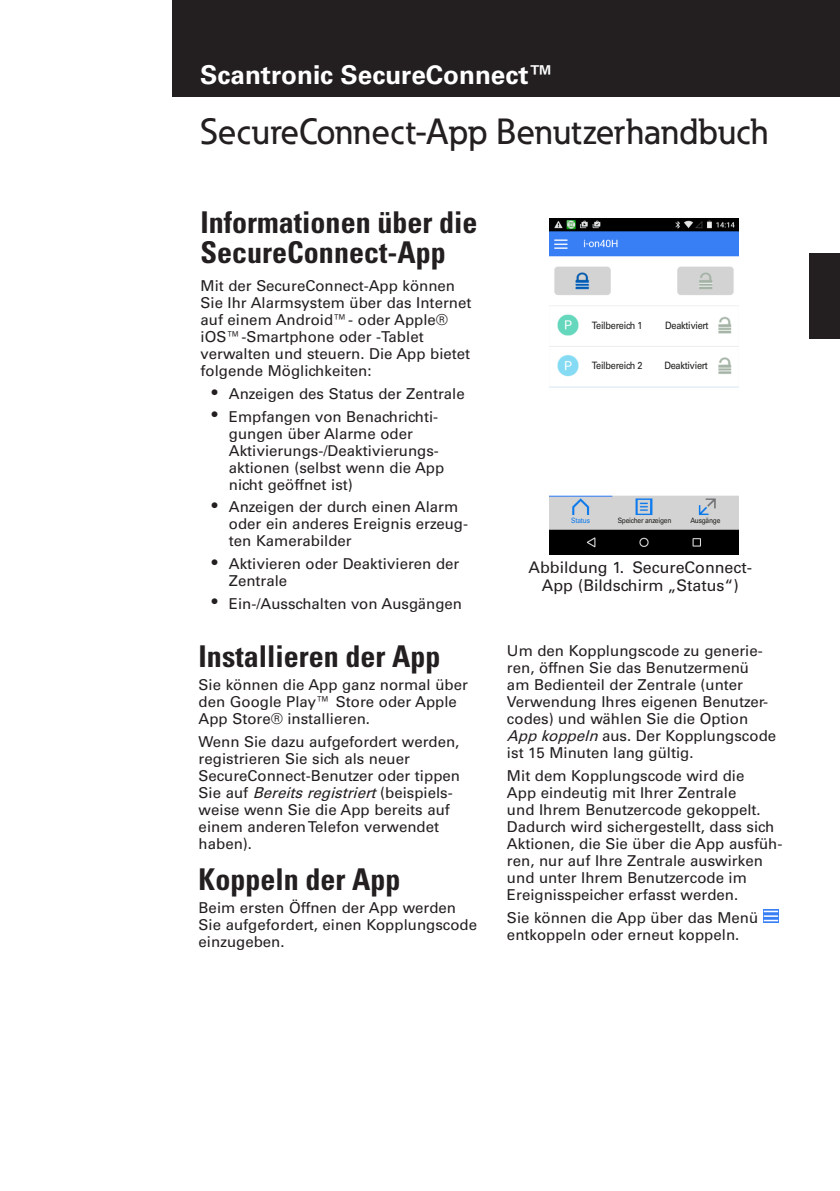
<style>
.page{position:relative;width:840px;height:1191px;background:#fff}
.page>*{position:absolute;margin:0;border:0;box-sizing:border-box;transform-origin:0 0}
._00_Manual{font:500 36px "Eaton";color:#231f20}
._01_Head1{font:700 condensed 30px/30px "EATON Univers";color:#231f20}
._00_Product{font:700 26px "Univers LT Std";color:#fff}
.t1{font:16px/18px "Univers LT Std";color:#231f20;text-align:center}
._02_Body{font:15px/17px "Univers LT Std";color:#231f20}
.t2{font:10.2px "Univers LT Std";letter-spacing:-.03em;color:#1d1d1b;scale:.9 1}
.t3{font:7.4px "Univers LT Std";letter-spacing:-.03em;color:#1d1d1b;scale:.9 1}
.t4{font:7.4px "Univers LT Std";letter-spacing:-.03em;color:#0c79ec;scale:.9 1}
.s1{font-size:16px}
.s2{font-style:italic}
</style>
<div class="page">
<div style="left:172px;top:0;width:667px;height:96px;background:#231f20"></div>
<img style="left:549px;top:218px;width:188px;height:336px">
<div style="left:568px;top:517px;width:156px;height:9px;background:#d3d3d3"></div>
<div style="left:588px;top:317px;width:122px;height:17px;background:#fff"></div>
<div style="left:585px;top:359px;width:122px;height:18px;background:#fff"></div>
<img style="left:763px;top:910px;width:14px;height:12px">
<div style="left:808px;top:254px;width:31px;height:85px;background:#231f20"></div>
<p class="_00_Product" style="left:200px;top:60px;width:355px">Scantronic SecureConnect™</p>
<p class="_00_Manual" style="left:200px;top:109px;width:569px">SecureConnect-App Benutzerhandbuch</p>
<p class="_01_Head1" style="left:200px;top:208px;width:278px">Informationen über die<br>SecureConnect-App</p>
<p class="_02_Body" style="left:200px;top:278px;width:272px">Mit der SecureConnect-App können Sie Ihr Alarmsystem über das Internet auf einem Android™- oder Apple® iOS™-Smartphone oder -Tablet verwalten und steuern. Die App bietet folgende Möglichkeiten:</p>
<p class="_02_Body" style="left:212px;top:385px;width:254px"><span class="s1">•</span> Anzeigen des Status der Zentrale</p>
<p class="_02_Body" style="left:229px;top:408px;width:217px;text-indent:-17px"><span class="s1">•</span> Empfangen von Benachrichti&shy;gungen über Alarme oder<br>Aktivierungs-/Deaktivierungs&shy;aktionen (selbst wenn die App nicht geöffnet ist)</p>
<p class="_02_Body" style="left:229px;top:499px;width:240px;text-indent:-17px"><span class="s1">•</span> Anzeigen der durch einen Alarm oder ein anderes Ereignis erzeug&shy;ten Kamerabilder</p>
<p class="_02_Body" style="left:229px;top:555px;width:232px;text-indent:-17px"><span class="s1">•</span> Aktivieren oder Deaktivieren der<br>Zentrale</p>
<p class="_02_Body" style="left:212px;top:595px;width:252px"><span class="s1">•</span> Ein-/Ausschalten von Ausgängen</p>
<p class="_01_Head1" style="left:198px;top:642px;width:243px">Installieren der App</p>
<p class="_02_Body" style="left:198px;top:676px;width:271px">Sie können die App ganz normal über den Google Play™ Store oder Apple<br>App Store® installieren.</p>
<p class="_02_Body" style="left:198px;top:732px;width:263px">Wenn Sie dazu aufgefordert werden, registrieren Sie sich als neuer<br>SecureConnect-Benutzer oder tippen<br>S i e a u f <span class="s2">Bereitsregistriert</span>( b e i s p i e l s - weise wenn Sie die App bereits auf einem anderen Telefon verwendet haben).</p>
<p class="_01_Head1" style="left:198px;top:864px;width:203px">Koppeln der App</p>
<p class="_02_Body" style="left:198px;top:899px;width:280px">Beim ersten Öffnen der App werden<br>Sie aufgefordert, einen Kopplungscode einzugeben.</p>
<p class="t2" style="left:591px;top:319px;width:58px">Teilbereich 1</p>
<p class="t2" style="left:591px;top:359px;width:58px">Teilbereich 2</p>
<p class="t2" style="left:665px;top:319px;width:50px">Deaktiviert</p>
<p class="t2" style="left:664px;top:359px;width:50px">Deaktiviert</p>
<p class="t4" style="left:571px;top:516px;width:22px">Status</p>
<p class="t3" style="left:617px;top:516px;width:61px">Speicher anzeigen</p>
<p class="t3" style="left:690px;top:516px;width:35px">Ausgänge</p>
<p class="t1" style="left:528px;top:558px;width:225px">Abbildung 1. SecureConnect-<br>App (Bildschirm „Status“)</p>
<p class="_02_Body" style="left:506px;top:642px;width:270px">Um den Kopplungscode zu generie&shy;ren, öffnen Sie das Benutzermenü<br>am Bedienteil der Zentrale (unter Verwendung Ihres eigenen Benutzer&shy;codes) und wählen Sie die Option <span class="s2">App koppeln</span> aus. Der Kopplungscode ist 15 Minuten lang gültig.</p>
<p class="_02_Body" style="left:506px;top:767px;width:277px">Mit dem Kopplungscode wird die<br>App eindeutig mit Ihrer Zentrale<br>und Ihrem Benutzercode gekoppelt.<br>Dadurch wird sichergestellt, dass sich Aktionen, die Sie über die App ausfüh&shy;ren, nur auf Ihre Zentrale auswirken und unter Ihrem Benutzercode im Ereignisspeicher erfasst werden.</p>
<p class="_02_Body" style="left:506px;top:909px;width:252px">Sie können die App über das Menü entkoppeln oder erneut koppeln.</p>
</div>
